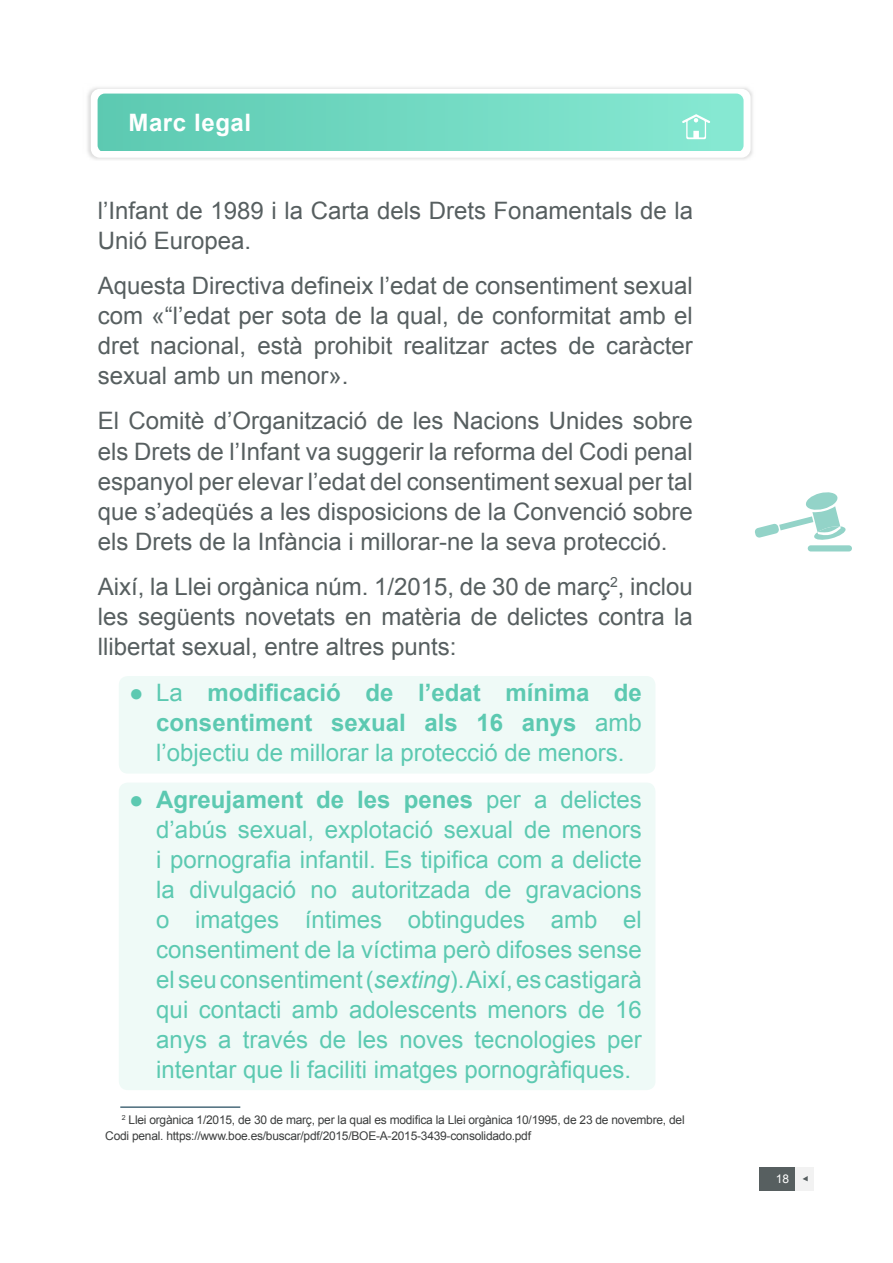
<style>
.page{position:relative;width:893px;height:1263px;background:#fff}
.page>*{position:absolute;margin:0;border:0;box-sizing:border-box;transform-origin:0 0}
.t1{font:24px/30px "Arial";color:#575f60;text-align:justify}
.t2{font:24px/30px "Arial";color:#5cc9b1;text-align:justify}
.t3{font:700 24px/30px "Arial";color:#5cc9b1;text-align:justify}
.t4{font:700 24px "Arial";letter-spacing:.025em;color:#fff}
.t5{font:12px/16.5px "Arial";letter-spacing:-.02em;color:#3b3d3d}
.t6{font:12px "Arial";color:#fff}
.s1{font-weight:400}
.s2{font-weight:700}
.s3{font-style:italic}
</style>
<div class="page">
<svg style="left:91px;top:89px;width:660px;height:69px"></svg>
<div style="left:98px;top:94px;width:646px;height:58px;background:linear-gradient(to right,#5cc9b1,#87e9d3);border-radius:7px"></div>
<hr style="left:97px;top:152px;width:644px;height:3px;background:#fff">
<svg style="left:682px;top:114px;width:28px;height:25px"></svg>
<div style="left:795px;top:1167px;width:18px;height:23px;background:#f2f2f2"></div>
<svg style="left:802px;top:1176px;width:6px;height:5px"></svg>
<div style="left:759px;top:1167px;width:36px;height:23px;background:#575f60"></div>
<svg style="left:755px;top:492px;width:97px;height:59px"></svg>
<div style="left:119px;top:676px;width:536px;height:97px;background:#effaf7;border-radius:9px"></div>
<div style="left:119px;top:782px;width:536px;height:308px;background:#effaf7;border-radius:9px"></div>
<hr style="left:120px;top:1106px;width:120px;height:2px;background:#4a6b7b">
<p class="t4" style="left:128px;top:106px;width:124px">Marc legal</p>
<p class="t1" style="left:98px;top:196px;width:597px">l’Infant de 1989 i la Carta dels Drets Fonamentals de la<br>Unió Europea.</p>
<p class="t1" style="left:98px;top:271px;width:597px">Aquesta Directiva defineix l’edat de consentiment sexual com «“l’edat per sota de la qual, de conformitat amb el dret nacional, està prohibit realitzar actes de caràcter sexual amb un menor».</p>
<p class="t1" style="left:98px;top:406px;width:597px">El Comitè d’Organització de les Nacions Unides sobre els Drets de l’Infant va suggerir la reforma del Codi penal espanyol per elevar l’edat del consentiment sexual per tal que s’adeqüés a les disposicions de la Convenció sobre els Drets de la Infància i millorar-ne la seva protecció.</p>
<p class="t1" style="left:98px;top:571px;width:597px">Així, la Llei orgànica núm. 1/2015, de 30 de març<sup>2</sup>, inclou les següents novetats en matèria de delictes contra la llibertat sexual, entre altres punts:</p>
<p class="t3" style="left:156px;top:678px;width:487px;text-indent:-27px"><span class="s1">● La</span> modificació de l’edat mínima de consentiment sexual als 16 anys <span class="s1">amb l’objectiu de millorar la protecció de menors.</span></p>
<p class="t2" style="left:156px;top:784px;width:487px;text-indent:-27px">● <span class="s2">Agreujament de les penes</span> per a delictes d’abús sexual, explotació sexual de menors i pornografia infantil. Es tipifica com a delicte la divulgació no autoritzada de gravacions o imatges íntimes obtingudes amb el consentiment de la víctima però difoses sense el seu consentiment (<span class="s3">sexting</span>). Així, es castigarà qui contacti amb adolescents menors de 16 anys a través de les noves tecnologies per intentar que li faciliti imatges pornogràfiques.</p>
<p class="t5" style="left:105px;top:1111px;width:581px;text-indent:17px"><sup>2</sup> Llei orgànica 1/2015, de 30 de març, per la qual es modifica la Llei orgànica 10/1995, de 23 de novembre, del<br>Codi penal. https://www.boe.es/buscar/pdf/2015/BOE-A-2015-3439-consolidado.pdf</p>
<p class="t6" style="left:776px;top:1171px;width:15px">18</p>
</div>
